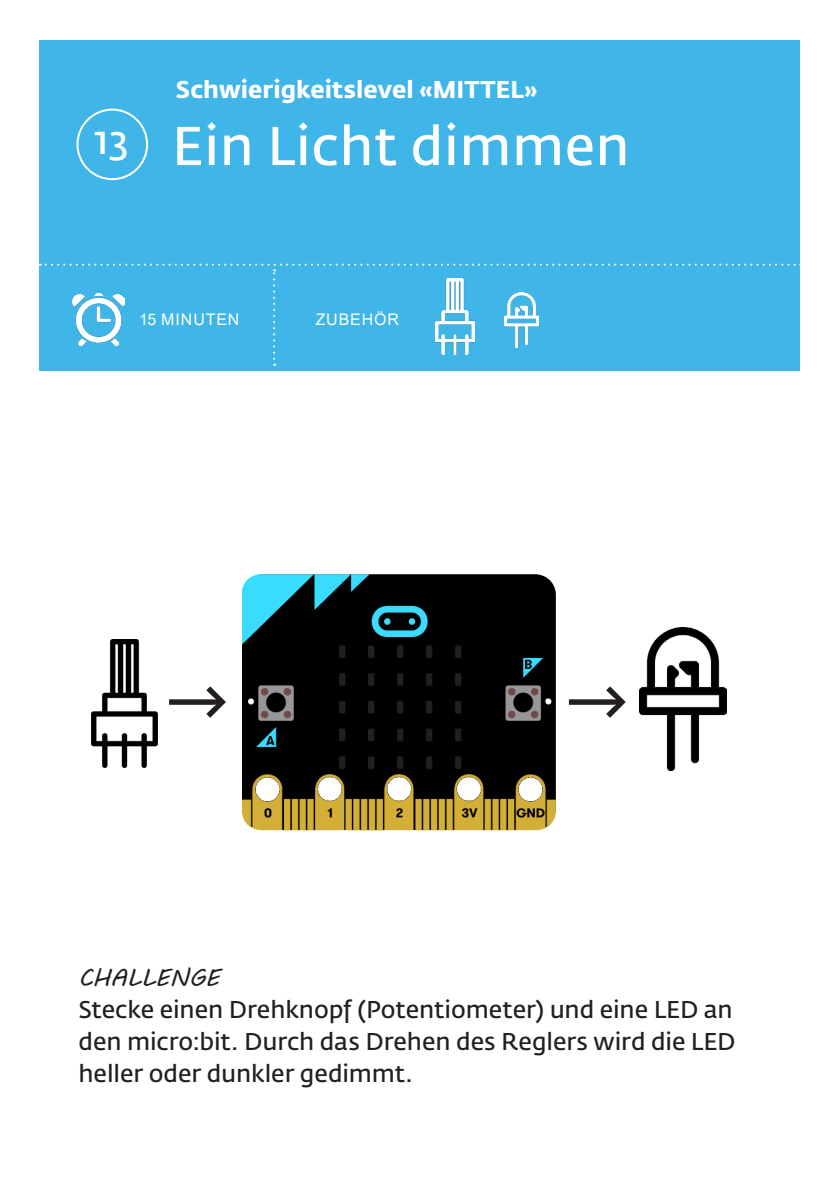
<style>
.page{position:relative;width:840px;height:1191px;background:#fff}
.page>*{position:absolute;margin:0;border:0;box-sizing:border-box;transform-origin:0 0}
.t1{font:600 54px "Fedra Sans Std";letter-spacing:.01em;color:#fff}
.t2{font:600 24px/32px "Fedra Sans Std";color:#231f20;text-align:justify}
.t3{font:700 24px "Fedra Sans Std";color:#fff}
.t4{font:24px "MV Boli";color:#231f20}
.t5{font:16px "Arial";letter-spacing:.055em;color:#fff}
</style>
<div class="page">
<div style="left:40px;top:40px;width:759px;height:330px;background:#40b5e7"></div>
<svg style="left:40px;top:264px;width:760px;height:102px"></svg>
<img style="left:73px;top:294px;width:51px;height:52px">
<div style="left:76px;top:109px;width:72px;height:71px;border:2px solid #fff;border-radius:50%"></div>
<img style="left:242px;top:574px;width:313px;height:256px">
<img style="left:639px;top:627px;width:87px;height:143px">
<img style="left:91px;top:639px;width:66px;height:129px">
<svg style="left:568px;top:686px;width:57px;height:32px"></svg>
<svg style="left:169px;top:686px;width:57px;height:32px"></svg>
<img style="left:435px;top:279px;width:39px;height:75px">
<img style="left:504px;top:293px;width:33px;height:54px">
<p class="t3" style="left:176px;top:75px;width:363px">Schwierigkeitslevel «MITTEL»</p>
<h1 class="t1" style="left:94px;top:113px;width:536px"><sup>13</sup> Ein Licht dimmen</h1>
<p class="t5" style="left:139px;top:308px;width:102px">15 MINUTEN</p>
<p class="t5" style="left:315px;top:308px;width:85px">ZUBEHÖR</p>
<p class="t4" style="left:78px;top:961px;width:143px">CHALLENGE</p>
<p class="t2" style="left:78px;top:993px;width:658px">Stecke einen Drehknopf (Potentiometer) und eine LED an den micro:bit. Durch das Drehen des Reglers wird die LED heller oder dunkler gedimmt.</p>
</div>
